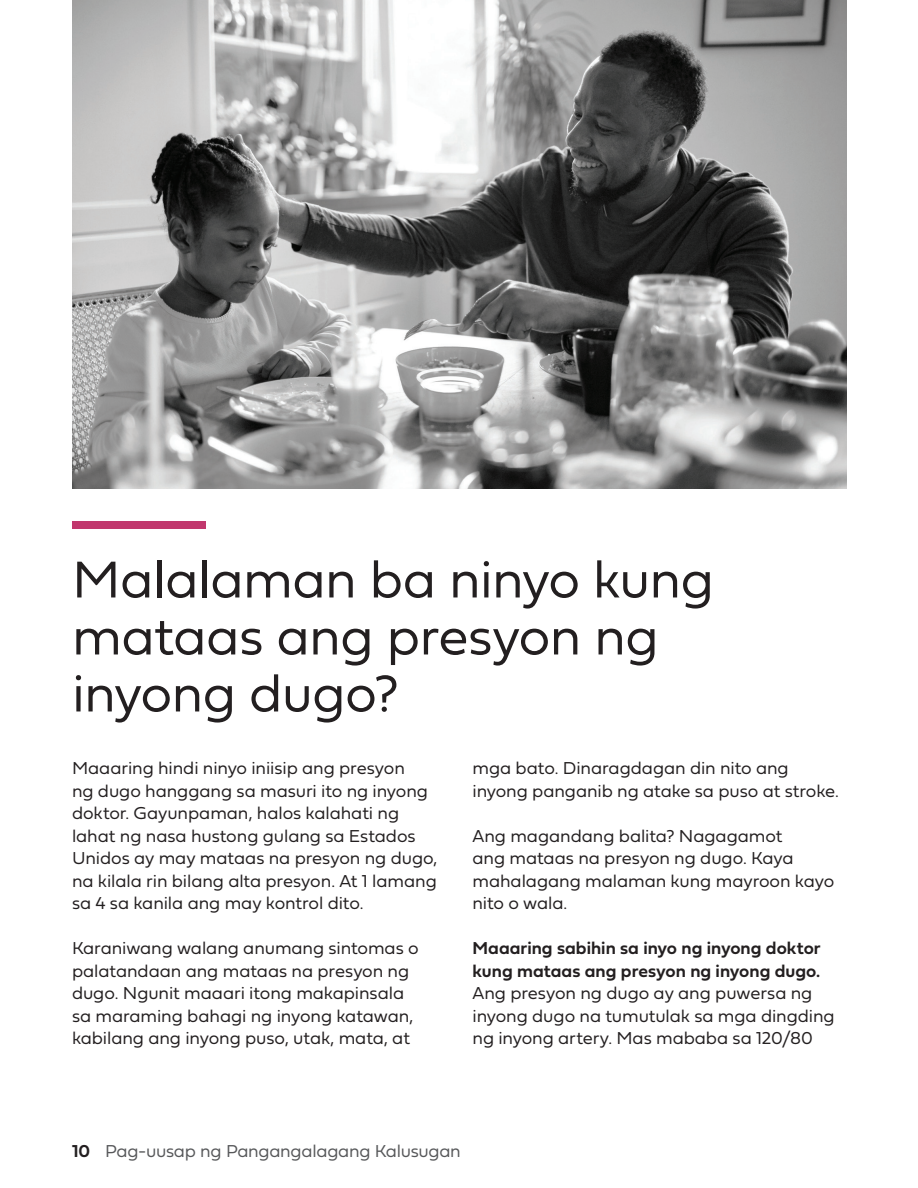
<style>
.page{position:relative;width:918px;height:1188px;background:#fff}
.page>*{position:absolute;margin:0;border:0;box-sizing:border-box;transform-origin:0 0}
.B_HEAD_36{font:54px/57px "Fieldwork Geo Light";letter-spacing:-.015em;color:#231f20}
.B_BODY_12pt{font:18px/22.5px "Fieldwork Geo Light";letter-spacing:-.005em;color:#231f20}
.t1{font:18px "Fieldwork Geo Light";letter-spacing:-.015em;color:#57585a}
.s1{font-family:"Fieldwork Geo Demibold"}
.s2{font-family:"Fieldwork Geo Demibold";color:#231f20}
</style>
<div class="page">
<img style="left:72px;top:0;width:774px;height:489px">
<div style="left:72px;top:521px;width:133px;height:8px;background:#c1376d"></div>
<p class="B_HEAD_36" style="left:72px;top:548px;width:644px">Malalaman ba ninyo kung mataas ang presyon ng inyong dugo?</p>
<p class="B_BODY_12pt" style="left:72px;top:756px;width:367px">Maaaring hindi ninyo iniisip ang presyon<br>ng dugo hanggang sa masuri ito ng inyong doktor. Gayunpaman, halos kalahati ng lahat ng nasa hustong gulang sa Estados Unidos ay may mataas na presyon ng dugo, na kilala rin bilang alta presyon. At 1 lamang sa 4 sa kanila ang may kontrol dito.</p>
<p class="B_BODY_12pt" style="left:72px;top:936px;width:348px">Karaniwang walang anumang sintomas o palatandaan ang mataas na presyon ng dugo. Ngunit maaari itong makapinsala sa maraming bahagi ng inyong katawan, kabilang ang inyong puso, utak, mata, at</p>
<p class="B_BODY_12pt" style="left:472px;top:756px;width:368px">mga bato. Dinaragdagan din nito ang inyong panganib ng atake sa puso at stroke.</p>
<p class="B_BODY_12pt" style="left:472px;top:823px;width:363px">Ang magandang balita? Nagagamot<br>ang mataas na presyon ng dugo. Kaya mahalagang malaman kung mayroon kayo nito o wala.</p>
<p class="B_BODY_12pt" style="left:472px;top:936px;width:364px"><span class="s1">Maaaring sabihin sa inyo ng inyong doktor kung mataas ang presyon ng inyong dugo.<br></span>Ang presyon ng dugo ay ang puwersa ng inyong dugo na tumutulak sa mga dingding ng inyong artery. Mas mababa sa 120/80</p>
<p class="t1" style="left:72px;top:1136px;width:390px"><span class="s2">10</span> Pag-uusap ng Pangangalagang Kalusugan</p>
</div>
